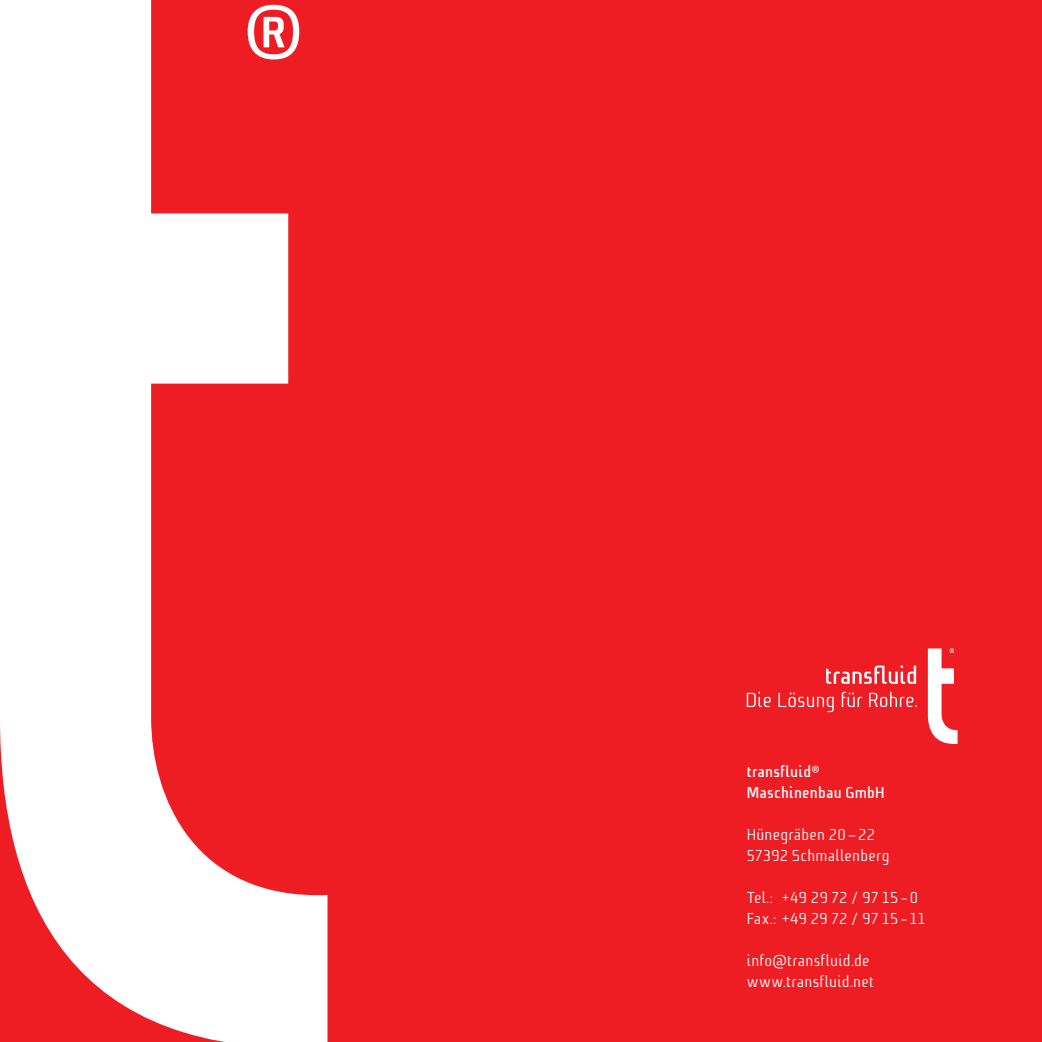
<style>
.page{position:relative;width:1042px;height:1042px;background:#ee1d23}
.page>*{position:absolute;margin:0;border:0;box-sizing:border-box;transform-origin:0 0}
.t1{font:700 126px "Niks";color:#fff}
.t2{font:15.75px/21px "Niks";letter-spacing:.015em;color:#fff}
.t3{font:700 15.75px/21px "Niks";letter-spacing:.015em;color:#fff}
</style>
<div class="page">
<svg style="left:0;top:0;width:327px;height:1042px;fill:#fff"></svg>
<svg style="left:826px;top:665px;width:90px;height:19px"></svg>
<svg style="left:747px;top:692px;width:24px;height:15px"></svg>
<svg style="left:778px;top:692px;width:56px;height:20px"></svg>
<svg style="left:842px;top:692px;width:20px;height:15px"></svg>
<svg style="left:869px;top:692px;width:48px;height:15px"></svg>
<svg style="left:928px;top:648px;width:29px;height:96px"></svg>
<h1 class="t1" style="left:241px;top:-35px;width:67px">®</h1>
<p class="t3" style="left:747px;top:761px;width:139px">transfluid®<br>Maschinenbau GmbH</p>
<p class="t2" style="left:747px;top:824px;width:144px">Hünegräben 20–22<br>57392 Schmallenberg</p>
<p class="t2" style="left:747px;top:887px;width:181px">Tel.: +49 29 72 / 97 15-0<br>Fax.: +49 29 72 / 97 15-11</p>
<p class="t2" style="left:747px;top:950px;width:129px">info@transfluid.de www.transfluid.net</p>
</div>
